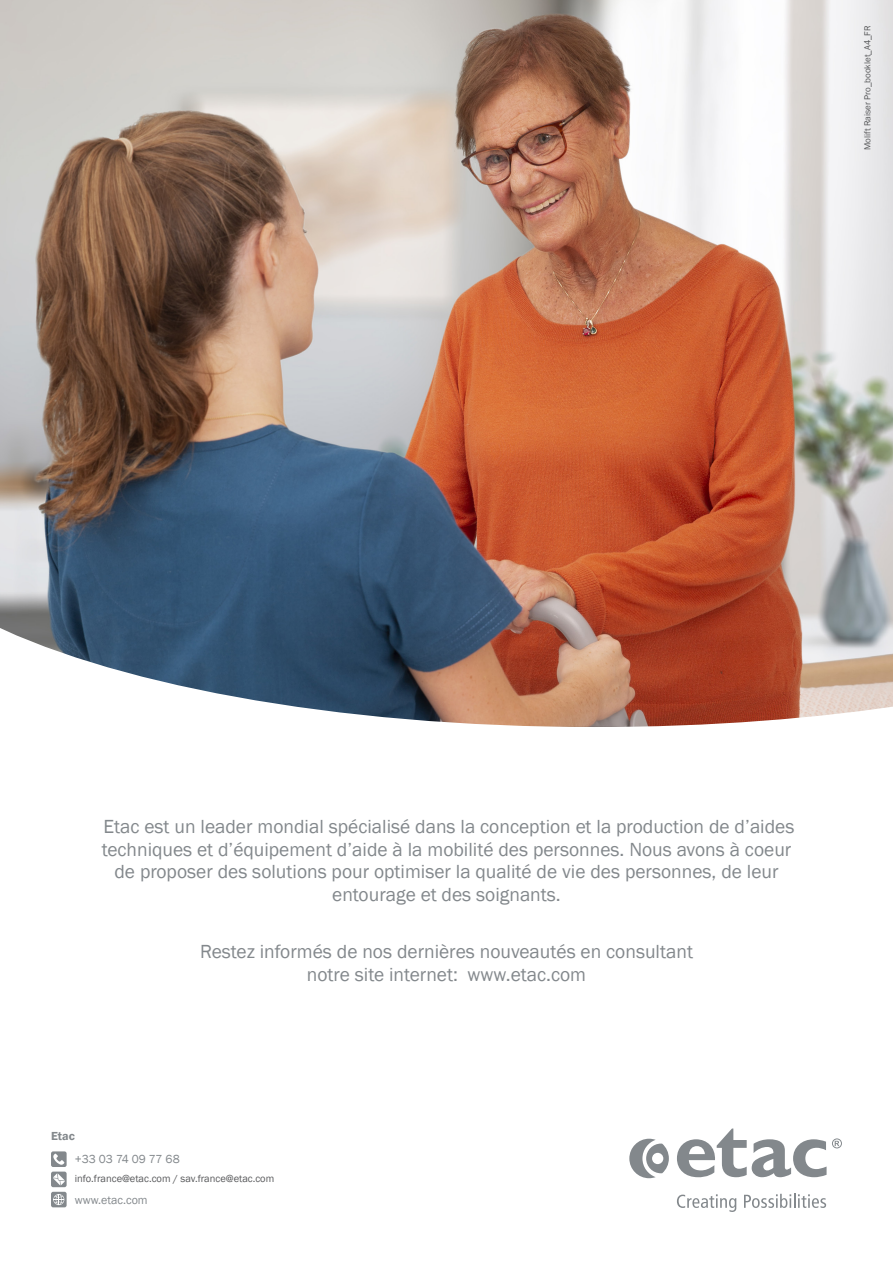
<style>
.page{position:relative;width:893px;height:1263px;background:#fff}
.page>*{position:absolute;margin:0;border:0;box-sizing:border-box;transform-origin:0 0}
.t1{font:19.5px/22.5px "Franklin Gothic";color:#83888c;text-align:center}
.t2{font:12px "Franklin Gothic";color:#83888c}
.t3{font:600 12px "Franklin Gothic";color:#83888c}
.t4{font:10.5px "Franklin Gothic";color:#57585a}
.t5{font:9px "Franklin Gothic";color:#57585a}
</style>
<div class="page">
<img style="left:0;top:0;width:893px;height:618px">
<svg style="left:0;top:618px;width:893px;height:592px"></svg>
<div style="left:51px;top:1151px;width:16px;height:16px;background:#83888c;border-radius:2px"></div>
<svg style="left:53px;top:1153px;width:11px;height:12px"></svg>
<div style="left:51px;top:1171px;width:16px;height:16px;background:#83888c;border-radius:2px"></div>
<svg style="left:53px;top:1173px;width:12px;height:12px"></svg>
<div style="left:51px;top:1192px;width:16px;height:15px;background:#83888c;border-radius:2px"></div>
<svg style="left:53px;top:1194px;width:11px;height:11px"></svg>
<svg style="left:677px;top:1128px;width:165px;height:49px"></svg>
<svg style="left:629px;top:1139px;width:40px;height:39px"></svg>
<svg style="left:677px;top:1194px;width:59px;height:18px"></svg>
<svg style="left:744px;top:1194px;width:82px;height:14px"></svg>
<p class="t5" style="left:862px;top:150px;width:126px;rotate:-90deg">Molift Raiser Pro_booklet_A4_FR</p>
<p class="t1" style="left:102px;top:816px;width:694px">Etac est un leader mondial spécialisé dans la conception et la production de d’aides techniques et d’équipement d’aide à la mobilité des personnes. Nous avons à coeur de proposer des solutions pour optimiser la qualité de vie des personnes, de leur entourage et des soignants.</p>
<p class="t3" style="left:51px;top:1128px;width:25px">Etac</p>
<p class="t1" style="left:200px;top:941px;width:494px">Restez informés de nos dernières nouveautés en consultant notre site internet: www.etac.com</p>
<p class="t2" style="left:75px;top:1152px;width:106px">+33 03 74 09 77 68</p>
<p class="t4" style="left:75px;top:1172px;width:201px">info.france@etac.com / sav.france@etac.com</p>
<p class="t2" style="left:75px;top:1192px;width:74px">www.etac.com</p>
</div>
